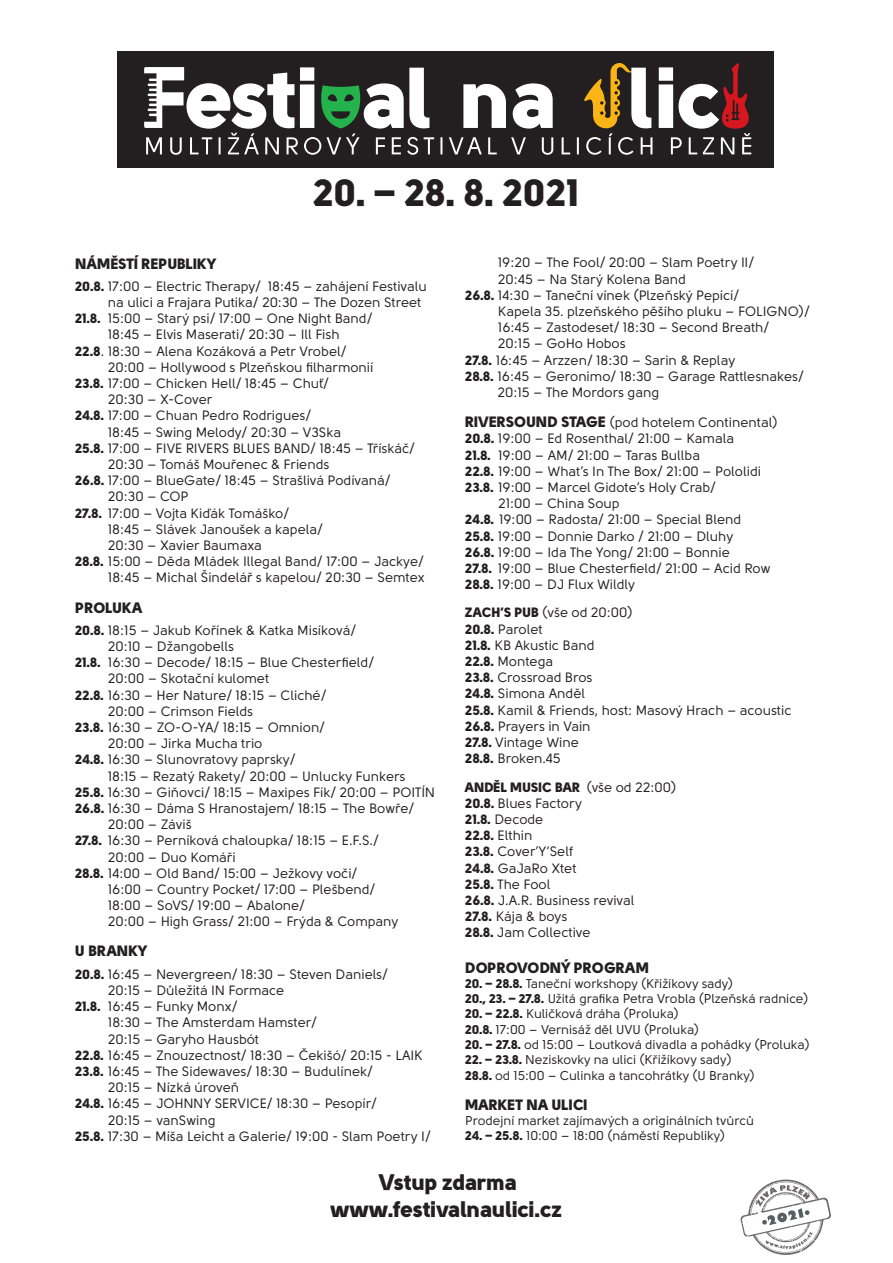
<style>
.page{position:relative;width:893px;height:1263px;background:#fff}
.page>*{position:absolute;margin:0;border:0;box-sizing:border-box;transform-origin:0 0}
.t1{font:38.1px "Solomon Sans Black";color:#231f20}
.t2{font:22.5px/26.4px "Solomon Sans Black";color:#231f20;text-align:center}
.t3{font:15px "Solomon Sans Black";color:#231f20}
.t4{font:13.5px/16.2px "Solomon Sans Normal";color:#231f20}
.t5{font:13.5px "Solomon Sans Black";color:#231f20}
.t6{font:12.75px/15.3px "Solomon Sans Normal";color:#231f20}
.s1{font-family:"Solomon Sans Black"}
.s2{font-family:"Solomon Sans Black";font-size:15px}
.s3{font-family:"Solomon Sans Normal"}
</style>
<div class="page">
<div style="left:117px;top:51px;width:657px;height:117px;background:#231f20"></div>
<svg style="left:740px;top:1179px;width:91px;height:76px"></svg>
<svg style="left:144px;top:63px;width:608px;height:92px"></svg>
<h1 class="t1" style="left:314px;top:170px;width:267px">20. – 28. 8. 2021</h1>
<p class="t3" style="left:75px;top:254px;width:142px">NÁMĚSTÍ REPUBLIKY</p>
<p class="t4" style="left:75px;top:278px;width:353px"><span class="s1">20.8.</span> 17:00 – Electric Therapy/ 18:45 – zahájení Festivalu</p>
<p class="t4" style="left:108px;top:294px;width:315px">na ulici a Frajara Putika/ 20:30 – The Dozen Street</p>
<p class="t4" style="left:75px;top:310px;width:299px"><span class="s1">21.8.</span> 15:00 – Starý psi/ 17:00 – One Night Band/</p>
<p class="t4" style="left:108px;top:327px;width:233px">18:45 – Elvis Maserati/ 20:30 – Ill Fish</p>
<p class="t4" style="left:75px;top:343px;width:273px"><span class="s1">22.8</span>. 18:30 – Alena Kozáková a Petr Vrobel/</p>
<p class="t4" style="left:108px;top:359px;width:267px">20:00 – Hollywood s Plzeňskou filharmonií</p>
<p class="t4" style="left:75px;top:375px;width:255px"><span class="s1">23.8.</span> 17:00 – Chicken Hell/ 18:45 – Chuť/</p>
<p class="t4" style="left:108px;top:391px;width:106px">20:30 – X-Cover</p>
<p class="t4" style="left:75px;top:408px;width:237px"><span class="s1">24.8.</span> 17:00 – Chuan Pedro Rodrigues/</p>
<p class="t4" style="left:108px;top:424px;width:235px">18:45 – Swing Melody/ 20:30 – V3Ska</p>
<p class="t4" style="left:75px;top:440px;width:341px"><span class="s1">25.8.</span> 17:00 – FIVE RIVERS BLUES BAND/ 18:45 – Třískáč/</p>
<p class="t4" style="left:108px;top:456px;width:223px">20:30 – Tomáš Mouřenec &amp; Friends</p>
<p class="t4" style="left:75px;top:472px;width:317px"><span class="s1">26.8.</span> 17:00 – BlueGate/ 18:45 – Strašlivá Podívaná/</p>
<p class="t4" style="left:108px;top:489px;width:82px">20:30 – COP</p>
<p class="t4" style="left:75px;top:505px;width:215px"><span class="s1">27.8.</span> 17:00 – Vojta Kiďák Tomáško/</p>
<p class="t4" style="left:108px;top:521px;width:217px">18:45 – Slávek Janoušek a kapela/</p>
<p class="t4" style="left:108px;top:537px;width:156px">20:30 – Xavier Baumaxa</p>
<p class="t4" style="left:75px;top:553px;width:350px"><span class="s1">28.8.</span> 15:00 – Děda Mládek Illegal Band/ 17:00 – Jackye/</p>
<p class="t4" style="left:108px;top:570px;width:318px">18:45 – Michal Šindelář s kapelou/ 20:30 – Semtex</p>
<p class="t3" style="left:75px;top:598px;width:69px">PROLUKA</p>
<p class="t4" style="left:75px;top:622px;width:282px"><span class="s1">20.8.</span> 18:15 – Jakub Kořínek &amp; Katka Misíková/</p>
<p class="t4" style="left:108px;top:638px;width:128px">20:10 – Džangobells</p>
<p class="t4" style="left:75px;top:654px;width:300px"><span class="s1">21.8.</span> 16:30 – Decode/ 18:15 – Blue Chesterfield/</p>
<p class="t4" style="left:108px;top:670px;width:163px">20:00 – Skotační kulomet</p>
<p class="t4" style="left:75px;top:687px;width:253px"><span class="s1">22.8.</span> 16:30 – Her Nature/ 18:15 – Cliché/</p>
<p class="t4" style="left:108px;top:703px;width:147px">20:00 – Crimson Fields</p>
<p class="t4" style="left:75px;top:719px;width:251px"><span class="s1">23.8.</span> 16:30 – ZO-O-YA/ 18:15 – Omnion/</p>
<p class="t4" style="left:108px;top:735px;width:156px">20:00 – Jirka Mucha trio</p>
<p class="t4" style="left:75px;top:751px;width:222px"><span class="s1">24.8.</span> 16:30 – Slunovratovy paprsky/</p>
<p class="t4" style="left:108px;top:768px;width:299px">18:15 – Rezatý Rakety/ 20:00 – Unlucky Funkers</p>
<p class="t4" style="left:75px;top:784px;width:361px"><span class="s1">25.8.</span> 16:30 – Giňovci/ 18:15 – Maxipes Fík/ 20:00 – POITÍN</p>
<p class="t4" style="left:75px;top:800px;width:340px"><span class="s1">26.8.</span> 16:30 – Dáma S Hranostajem/ 18:15 – The Bowře/</p>
<p class="t4" style="left:108px;top:816px;width:85px">20:00 – Záviš</p>
<p class="t4" style="left:75px;top:832px;width:305px"><span class="s1">27.8.</span> 16:30 – Perníková chaloupka/ 18:15 – E.F.S./</p>
<p class="t4" style="left:108px;top:849px;width:129px">20:00 – Duo Komáři</p>
<p class="t4" style="left:75px;top:865px;width:284px"><span class="s1">28.8.</span> 14:00 – Old Band/ 15:00 – Ježkovy voči/</p>
<p class="t4" style="left:108px;top:881px;width:269px">16:00 – Country Pocket/ 17:00 – Plešbend/</p>
<p class="t4" style="left:108px;top:897px;width:199px">18:00 – SoVS/ 19:00 – Abalone/</p>
<p class="t4" style="left:108px;top:913px;width:292px">20:00 – High Grass/ 21:00 – Frýda &amp; Company</p>
<p class="t3" style="left:75px;top:942px;width:73px">U BRANKY</p>
<p class="t4" style="left:75px;top:966px;width:314px"><span class="s1">20.8.</span> 16:45 – Nevergreen/ 18:30 – Steven Daniels/</p>
<p class="t4" style="left:108px;top:982px;width:178px">20:15 – Důležitá IN Formace</p>
<p class="t4" style="left:75px;top:998px;width:164px"><span class="s1">21.8.</span> 16:45 – Funky Monx/</p>
<p class="t4" style="left:108px;top:1014px;width:210px">18:30 – The Amsterdam Hamster/</p>
<p class="t4" style="left:108px;top:1031px;width:153px">20:15 – Garyho Hausbót</p>
<p class="t4" style="left:75px;top:1047px;width:349px"><span class="s1">22.8.</span> 16:45 – Znouzectnost/ 18:30 – Čekišó/ 20:15 - LAIK</p>
<p class="t4" style="left:75px;top:1063px;width:299px"><span class="s1">23.8.</span> 16:45 – The Sidewaves/ 18:30 – Budulínek/</p>
<p class="t4" style="left:108px;top:1079px;width:133px">20:15 – Nízká úroveň</p>
<p class="t4" style="left:75px;top:1095px;width:303px"><span class="s1">24.8.</span> 16:45 – JOHNNY SERVICE/ 18:30 – Pesopír/</p>
<p class="t4" style="left:108px;top:1112px;width:109px">20:15 – vanSwing</p>
<p class="t4" style="left:75px;top:1128px;width:357px"><span class="s1">25.8.</span> 17:30 – Míša Leicht a Galerie/ 19:00 - Slam Poetry I/</p>
<p class="t4" style="left:498px;top:255px;width:258px">19:20 – The Fool/ 20:00 – Slam Poetry II/</p>
<p class="t4" style="left:498px;top:271px;width:190px">20:45 – Na Starý Kolena Band</p>
<p class="t4" style="left:465px;top:287px;width:275px"><span class="s1">26.8.</span> 14:30 – Taneční vínek (Plzeňský Pepící/</p>
<p class="t4" style="left:498px;top:303px;width:313px">Kapela 35. plzeňského pěšího pluku – FOLIGNO)/</p>
<p class="t4" style="left:498px;top:319px;width:273px">16:45 – Zastodeset/ 18:30 – Second Breath/</p>
<p class="t4" style="left:498px;top:336px;width:129px">20:15 – GoHo Hobos</p>
<p class="t4" style="left:465px;top:352px;width:271px"><span class="s1">27.8.</span> 16:45 – Arzzen/ 18:30 – Sarin &amp; Replay</p>
<p class="t4" style="left:465px;top:368px;width:340px"><span class="s1">28.8.</span> 16:45 – Geronimo/ 18:30 – Garage Rattlesnakes/</p>
<p class="t4" style="left:497px;top:384px;width:163px">20:15 – The Mordors gang</p>
<p class="t4" style="left:465px;top:414px;width:314px"><span class="s2">RIVERSOUND STAGE</span> (pod hotelem Continental)</p>
<p class="t4" style="left:465px;top:430px;width:270px"><span class="s1">20.8.</span> 19:00 – Ed Rosenthal/ 21:00 – Kamala</p>
<p class="t4" style="left:465px;top:447px;width:236px"><span class="s1">21.8.</span> 19:00 – AM/ 21:00 – Taras Bullba</p>
<p class="t4" style="left:465px;top:463px;width:297px"><span class="s1">22.8.</span> 19:00 – What’s In The Box/ 21:00 – Pololidi</p>
<p class="t4" style="left:465px;top:479px;width:252px"><span class="s1">23.8.</span> 19:00 – Marcel Gidote’s Holy Crab/</p>
<p class="t4" style="left:498px;top:495px;width:123px">21:00 – China Soup</p>
<p class="t4" style="left:465px;top:511px;width:277px"><span class="s1">24.8.</span> 19:00 – Radosta/ 21:00 – Special Blend</p>
<p class="t4" style="left:465px;top:528px;width:269px"><span class="s1">25.8.</span> 19:00 – Donnie Darko / 21:00 – Dluhy</p>
<p class="t4" style="left:465px;top:544px;width:266px"><span class="s1">26.8.</span> 19:00 – Ida The Yong/ 21:00 – Bonnie</p>
<p class="t4" style="left:465px;top:560px;width:307px"><span class="s1">27.8.</span> 19:00 – Blue Chesterfield/ 21:00 – Acid Row</p>
<p class="t4" style="left:465px;top:576px;width:171px"><span class="s1">28.8.</span> 19:00 – DJ Flux Wildly</p>
<p class="t4" style="left:465px;top:605px;width:328px"><span class="s1">ZACH’S PUB</span> (vše od 20:00)<br><span class="s1">20.8.</span> Parolet<br><span class="s1">21.8.</span> KB Akustic Band<br><span class="s1">22.8.</span> Montega<br><span class="s1">23.8.</span> Crossroad Bros<br><span class="s1">24.8.</span> Simona Anděl<br><span class="s1">25.8.</span> Kamil &amp; Friends, host: Masový Hrach – acoustic<br><span class="s1">26.8.</span> Prayers in Vain<br><span class="s1">27.8.</span> Vintage Wine<br><span class="s1">28.8.</span> Broken.45</p>
<p class="t5" style="left:465px;top:779px;width:213px">ANDĚL MUSIC BAR <span class="s3">(vše od 22:00)</span></p>
<p class="t4" style="left:465px;top:795px;width:171px"><span class="s1">20.8.</span> Blues Factory<br><span class="s1">21.8.</span> Decode<br><span class="s1">22.8.</span> Elthin<br><span class="s1">23.8.</span> Cover’Y‘Self<br><span class="s1">24.8.</span> GaJaRo Xtet<br><span class="s1">25.8.</span> The Fool<br><span class="s1">26.8.</span> J.A.R. Business revival<br><span class="s1">27.8.</span> Kája &amp; boys<br><span class="s1">28.8.</span> Jam Collective</p>
<p class="t3" style="left:465px;top:958px;width:185px">DOPROVODNÝ PROGRAM</p>
<p class="t6" style="left:465px;top:976px;width:345px"><span class="s1">20. – 28.8.</span> Taneční workshopy (Křižíkovy sady)<br><span class="s1">20., 23. – 27.8.</span> Užitá grafika Petra Vrobla (Plzeňská radnice)</p>
<p class="t6" style="left:465px;top:1006px;width:235px"><span class="s1">20. – 22.8.</span> Kuličková dráha (Proluka)<br><span class="s1">20.8.</span> 17:00 – Vernisáž děl UVU (Proluka)</p>
<p class="t6" style="left:465px;top:1037px;width:346px"><span class="s1">20. – 27.8.</span> od 15:00 – Loutková divadla a pohádky (Proluka)</p>
<p class="t6" style="left:465px;top:1052px;width:291px"><span class="s1">22. – 23.8.</span> Neziskovky na ulici (Křižíkovy sady)<br><span class="s1">28.8.</span> od 15:00 – Culinka a tancohrátky (U Branky)</p>
<p class="t3" style="left:465px;top:1096px;width:124px">MARKET NA ULICI</p>
<p class="t6" style="left:465px;top:1113px;width:290px">Prodejní market zajímavých a originálních tvůrců</p>
<p class="t6" style="left:465px;top:1128px;width:261px"><span class="s1">24. – 25.8.</span> 10:00 – 18:00 (náměstí Republiky)</p>
<h2 class="t2" style="left:331px;top:1169px;width:233px">Vstup zdarma www.festivalnaulici.cz</h2>
</div>
